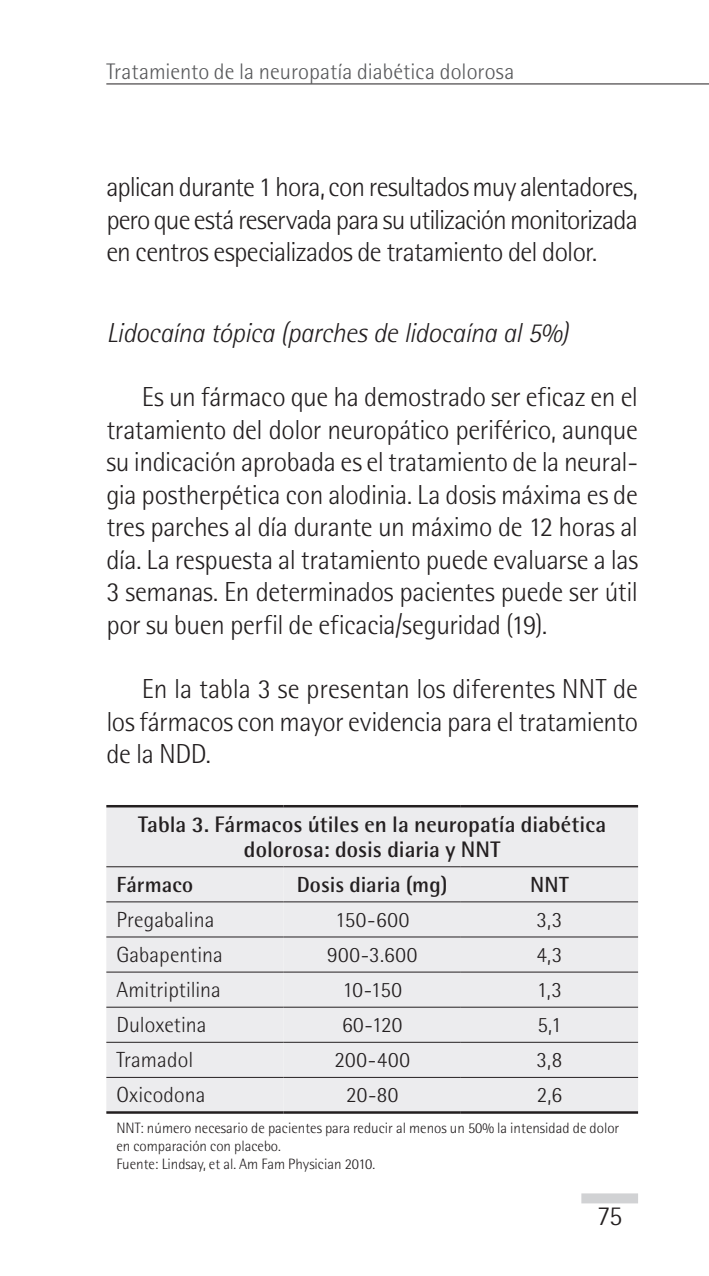
<style>
.page{position:relative;width:709px;height:1276px;background:#fff}
.page>*{position:absolute;margin:0;border:0;box-sizing:border-box;transform-origin:0 0}
.t1{font:300 27.5px/32.5px "Rotis Semi Sans Std";letter-spacing:-.02em;color:#231f20;text-align:justify}
.t2{font:italic 300 27.5px "Rotis Semi Sans Std";letter-spacing:-.015em;color:#231f20}
.t3{font:700 22.5px/25px "Rotis Semi Sans Std";letter-spacing:-.005em;color:#231f20}
.t4{font:300 22.5px "Rotis Semi Sans Std";color:#57585a}
.t5{font:300 22px "Rotis Semi Sans Std";letter-spacing:.005em;color:#231f20}
.t6{font:700 22px "Rotis Semi Sans Std";letter-spacing:-.005em;color:#231f20}
.t7{font:300 15px/18px "Rotis Semi Sans Std";color:#231f20}
</style>
<div class="page">
<hr style="left:106px;top:83px;width:603px;height:1px;background:#231f20">
<div style="left:581px;top:1193px;width:57px;height:10px;background:#d1d2d4"></div>
<div style="left:106px;top:807px;width:532px;height:304px;background:#ececee"></div>
<div style="left:283px;top:867px;width:355px;height:244px;background:#ececee"></div>
<hr style="left:106px;top:805px;width:177px;height:2px;background:#231f20">
<hr style="left:283px;top:805px;width:178px;height:2px;background:#231f20">
<hr style="left:461px;top:805px;width:177px;height:2px;background:#231f20">
<hr style="left:106px;top:866px;width:177px;height:1px;background:#231f20">
<hr style="left:283px;top:866px;width:178px;height:1px;background:#231f20">
<hr style="left:461px;top:866px;width:177px;height:1px;background:#231f20">
<hr style="left:106px;top:901px;width:177px;height:1px;background:#231f20">
<hr style="left:283px;top:901px;width:178px;height:1px;background:#231f20">
<hr style="left:461px;top:901px;width:177px;height:1px;background:#231f20">
<hr style="left:106px;top:936px;width:177px;height:1px;background:#231f20">
<hr style="left:283px;top:936px;width:178px;height:1px;background:#231f20">
<hr style="left:461px;top:936px;width:177px;height:1px;background:#231f20">
<hr style="left:106px;top:971px;width:177px;height:1px;background:#231f20">
<hr style="left:283px;top:971px;width:178px;height:1px;background:#231f20">
<hr style="left:461px;top:971px;width:177px;height:1px;background:#231f20">
<hr style="left:106px;top:1006px;width:177px;height:1px;background:#231f20">
<hr style="left:283px;top:1006px;width:178px;height:1px;background:#231f20">
<hr style="left:461px;top:1006px;width:177px;height:1px;background:#231f20">
<hr style="left:106px;top:1042px;width:177px;height:1px;background:#231f20">
<hr style="left:283px;top:1042px;width:178px;height:1px;background:#231f20">
<hr style="left:461px;top:1042px;width:177px;height:1px;background:#231f20">
<hr style="left:106px;top:1077px;width:177px;height:1px;background:#231f20">
<hr style="left:283px;top:1077px;width:178px;height:1px;background:#231f20">
<hr style="left:461px;top:1077px;width:177px;height:1px;background:#231f20">
<hr style="left:106px;top:1111px;width:177px;height:2px;background:#231f20">
<hr style="left:283px;top:1111px;width:178px;height:2px;background:#231f20">
<hr style="left:461px;top:1111px;width:177px;height:2px;background:#231f20">
<p class="t4" style="left:106px;top:59px;width:410px">Tratamiento de la neuropatía diabética dolorosa</p>
<p class="t1" style="left:106px;top:171px;width:533px">aplican durante 1 hora, con resultados muy alentadores, pero que está reservada para su utilización monitorizada en centros especializados de tratamiento del dolor.</p>
<p class="t2" style="left:106px;top:316px;width:463px">Lidocaína tópica (parches de lidocaína al 5%)</p>
<p class="t1" style="left:106px;top:381px;width:533px;text-indent:35px">Es un fármaco que ha demostrado ser eficaz en el tratamiento del dolor neuropático periférico, aunque su indicación aprobada es el tratamiento de la neural&shy;gia postherpética con alodinia. La dosis máxima es de tres parches al día durante un máximo de 12 horas al día. La respuesta al tratamiento puede evaluarse a las 3 semanas. En determinados pacientes puede ser útil por su buen perfil de eficacia/seguridad (19).</p>
<p class="t1" style="left:106px;top:672px;width:533px;text-indent:35px">En la tabla 3 se presentan los diferentes NNT de los fármacos con mayor evidencia para el tratamiento de la NDD.</p>
<p class="t3" style="left:244px;top:811px;width:364px;text-indent:-106px">Tabla 3. Fármacos útiles en la neuropatía diabética dolorosa: dosis diaria y NNT</p>
<p class="t6" style="left:116px;top:871px;width:78px">Fármaco</p>
<p class="t6" style="left:297px;top:871px;width:153px">Dosis diaria (mg)</p>
<p class="t6" style="left:530px;top:871px;width:14px">NNT</p>
<p class="t5" style="left:116px;top:907px;width:100px">Pregabalina</p>
<p class="t5" style="left:335px;top:907px;width:75px">150-600</p>
<p class="t5" style="left:536px;top:907px;width:27px">3,3</p>
<p class="t5" style="left:116px;top:942px;width:108px">Gabapentina</p>
<p class="t5" style="left:327px;top:942px;width:92px">900-3.600</p>
<p class="t5" style="left:536px;top:942px;width:27px">4,3</p>
<p class="t5" style="left:116px;top:977px;width:106px">Amitriptilina</p>
<p class="t5" style="left:342px;top:977px;width:61px">10-150</p>
<p class="t5" style="left:537px;top:977px;width:27px">1,3</p>
<p class="t5" style="left:116px;top:1012px;width:92px">Duloxetina</p>
<p class="t5" style="left:342px;top:1012px;width:62px">60-120</p>
<p class="t5" style="left:537px;top:1012px;width:26px">5,1</p>
<p class="t5" style="left:116px;top:1047px;width:78px">Tramadol</p>
<p class="t5" style="left:334px;top:1047px;width:77px">200-400</p>
<p class="t5" style="left:536px;top:1047px;width:27px">3,8</p>
<p class="t5" style="left:116px;top:1082px;width:91px">Oxicodona</p>
<p class="t5" style="left:346px;top:1082px;width:54px">20-80</p>
<p class="t5" style="left:537px;top:1082px;width:27px">2,6</p>
<p class="t7" style="left:116px;top:1118px;width:504px">NNT: número necesario de pacientes para reducir al menos un 50% la intensidad de dolor en comparación con placebo.<br>Fuente: Lindsay, et al. Am Fam Physician 2010.</p>
<p class="t1" style="left:597px;top:1199px;width:27px">75</p>
</div>
